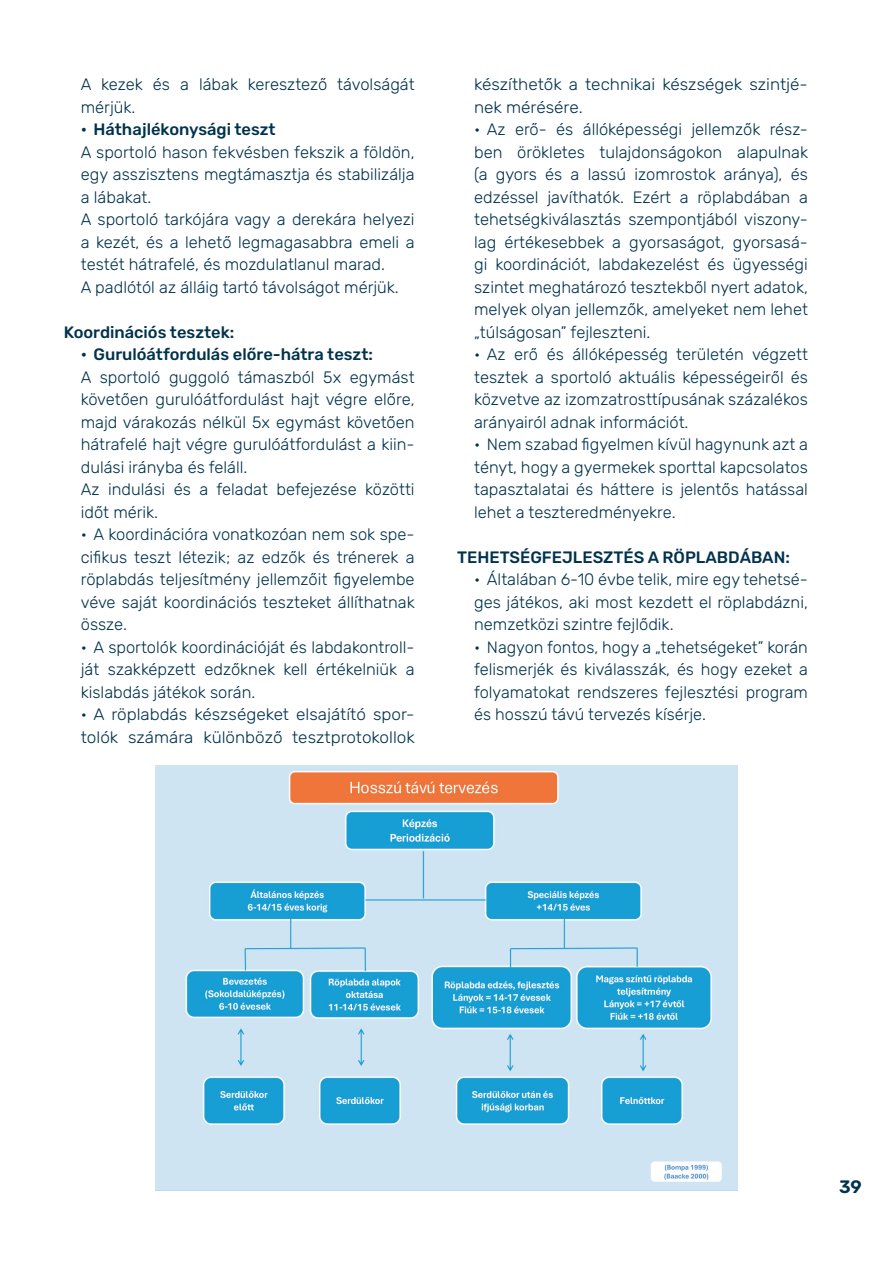
<style>
.page{position:relative;width:893px;height:1263px;background:#fff}
.page>*{position:absolute;margin:0;border:0;box-sizing:border-box;transform-origin:0 0}
.t1{font:600 18px "Rubik";color:#00324c}
.Bekezdésstílus_1{font:300 16.5px/22.5px "Rubik";color:#00324c;text-align:justify}
.Bekezdésstílus_1-2{font:500 16.5px "Rubik";color:#00324c}
.Bekezdésstílus_1-3{font:300 16.5px/22.5px "Rubik";color:#00324c;scale:1.04 1}
</style>
<div class="page">
<img style="left:155px;top:765px;width:583px;height:425px">
<p class="Bekezdésstílus_1" style="left:81px;top:74px;width:335px">A kezek és a lábak keresztező távolságát mérjük.</p>
<p class="Bekezdésstílus_1-2" style="left:81px;top:117px;width:196px">• Háthajlékonysági teszt</p>
<p class="Bekezdésstílus_1" style="left:81px;top:141px;width:335px">A sportoló hason fekvésben fekszik a földön, egy asszisztens megtámasztja és stabilizálja a lábakat.</p>
<p class="Bekezdésstílus_1" style="left:81px;top:209px;width:335px">A sportoló tarkójára vagy a derekára helyezi a kezét, és a lehető legmagasabbra emeli a testét hátrafelé, és mozdulatlanul marad.</p>
<p class="Bekezdésstílus_1" style="left:81px;top:276px;width:320px">A padlótól az álláig tartó távolságot mérjük.</p>
<p class="Bekezdésstílus_1-2" style="left:64px;top:320px;width:172px">Koordinációs tesztek:</p>
<p class="Bekezdésstílus_1-2" style="left:81px;top:342px;width:294px">• Gurulóátfordulás előre-hátra teszt:</p>
<p class="Bekezdésstílus_1" style="left:81px;top:366px;width:335px">A sportoló guggoló támaszból 5x egymást követően gurulóátfordulást hajt végre előre, majd várakozás nélkül 5x egymást követően hátrafelé hajt végre gurulóátfordulást a kiin&shy;dulási irányba és feláll.</p>
<p class="Bekezdésstílus_1" style="left:81px;top:479px;width:335px">Az indulási és a feladat befejezése közötti időt mérik.</p>
<p class="Bekezdésstílus_1" style="left:81px;top:524px;width:335px">• A koordinációra vonatkozóan nem sok spe&shy;cifikus teszt létezik; az edzők és trénerek a röplabdás teljesítmény jellemzőit figyelembe véve saját koordinációs teszteket állíthatnak össze.</p>
<p class="Bekezdésstílus_1" style="left:81px;top:636px;width:335px">• A sportolók koordinációját és labdakontroll&shy;ját szakképzett edzőknek kell értékelniük a kislabdás játékok során.</p>
<p class="Bekezdésstílus_1" style="left:81px;top:704px;width:335px">• A röplabdás készségeket elsajátító spor&shy;tolók számára különböző tesztprotokollok</p>
<p class="Bekezdésstílus_1-3" style="left:474px;top:74px;width:322px">készíthetők a technikai készségek szintjé&shy;nek mérésére.</p>
<p class="Bekezdésstílus_1" style="left:474px;top:119px;width:335px">• Az erő- és állóképességi jellemzők rész&shy;ben örökletes tulajdonságokon alapulnak (a gyors és a lassú izomrostok aránya), és edzéssel javíthatók. Ezért a röplabdában a tehetségkiválasztás szempontjából viszony&shy;lag értékesebbek a gyorsaságot, gyorsasá&shy;gi koordinációt, labdakezelést és ügyességi szintet meghatározó tesztekből nyert adatok, melyek olyan jellemzők, amelyeket nem lehet „túlságosan” fejleszteni.</p>
<p class="Bekezdésstílus_1" style="left:474px;top:344px;width:335px">• Az erő és állóképesség területén végzett tesztek a sportoló aktuális képességeiről és közvetve az izomzatrosttípusának százalékos arányairól adnak információt.</p>
<p class="Bekezdésstílus_1" style="left:474px;top:434px;width:335px">• Nem szabad figyelmen kívül hagynunk azt a tényt, hogy a gyermekek sporttal kapcsolatos tapasztalatai és háttere is jelentős hatással lehet a teszteredményekre.</p>
<p class="Bekezdésstílus_1-2" style="left:457px;top:545px;width:334px">TEHETSÉGFEJLESZTÉS A RÖPLABDÁBAN:</p>
<p class="Bekezdésstílus_1" style="left:474px;top:569px;width:335px">• Általában 6-10 évbe telik, mire egy tehetsé&shy;ges játékos, aki most kezdett el röplabdázni, nemzetközi szintre fejlődik.</p>
<p class="Bekezdésstílus_1" style="left:474px;top:636px;width:335px">• Nagyon fontos, hogy a „tehetségeket” korán felismerjék és kiválasszák, és hogy ezeket a folyamatokat rendszeres fejlesztési program és hosszú távú tervezés kísérje.</p>
<p class="t1" style="left:839px;top:1173px;width:24px">39</p>
</div>
